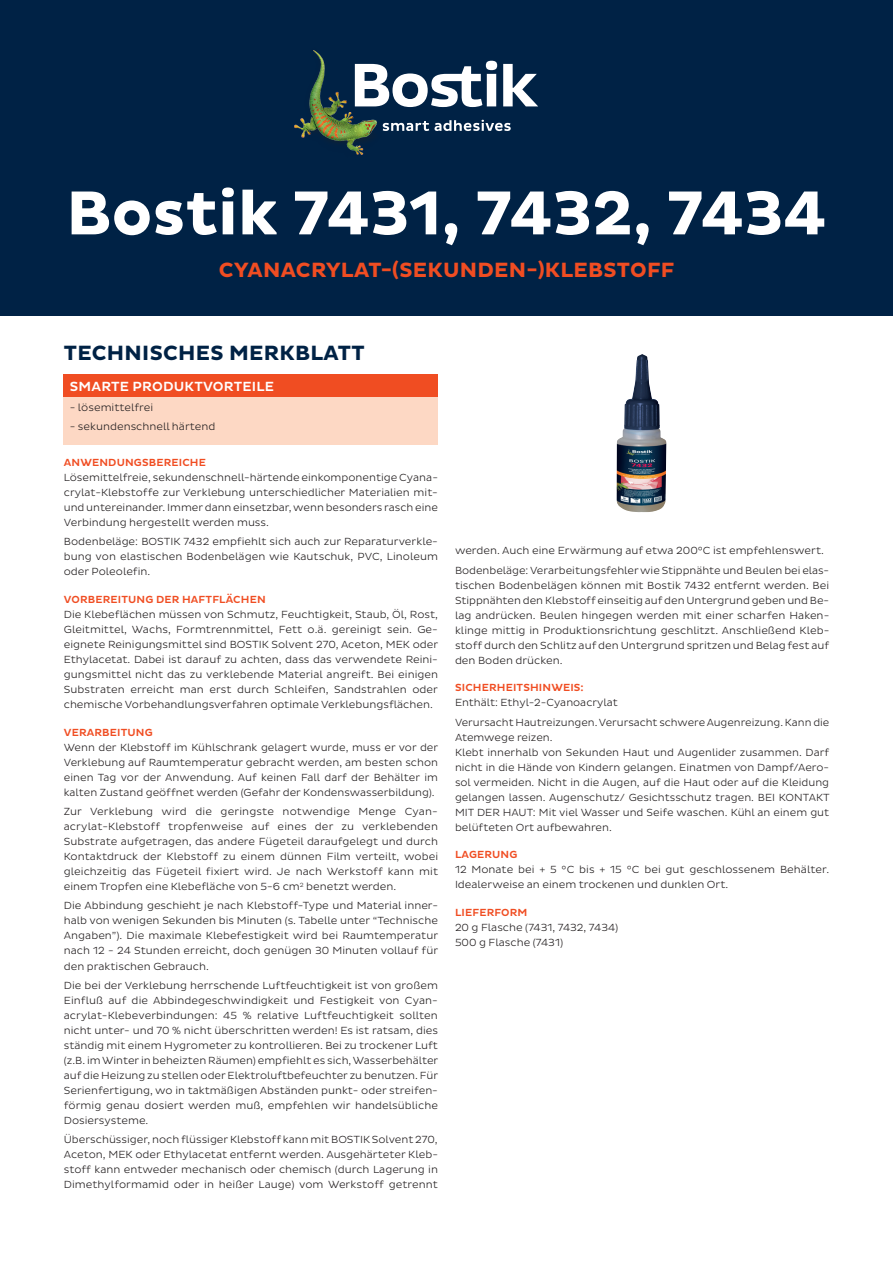
<style>
.page{position:relative;width:893px;height:1263px;background:#fff}
.page>*{position:absolute;margin:0;border:0;box-sizing:border-box;transform-origin:0 0}
.t1{font:700 63px "Bostik";color:#fff}
.t2{font:700 21px "Bostik";letter-spacing:.015em;color:#f04d22}
.t3{font:700 21px "Bostik";letter-spacing:.015em;color:#002245}
.t4{font:500 13.5px "Bostik";letter-spacing:.015em;color:#fff}
.t5{font:300 10.5px/15px "Bostik";color:#231f20;text-align:justify}
.t6{font:500 10.5px "Bostik";letter-spacing:.015em;color:#f04d22}
</style>
<div class="page">
<div style="left:0;top:0;width:893px;height:316px;background:#002245"></div>
<img style="left:295px;top:51px;width:82px;height:103px">
<svg style="left:383px;top:121px;width:46px;height:10px"></svg>
<svg style="left:435px;top:120px;width:76px;height:11px"></svg>
<svg style="left:355px;top:61px;width:183px;height:46px"></svg>
<img style="left:616px;top:354px;width:50px;height:158px">
<div style="left:64px;top:375px;width:374px;height:22px;background:#f04d22"></div>
<div style="left:64px;top:397px;width:374px;height:47px;background:#fdd8c4"></div>
<h1 class="t1" style="left:66px;top:177px;width:762px">Bostik 7431, 7432, 7434</h1>
<h2 class="t2" style="left:219px;top:257px;width:457px">CYANACRYLAT-(SEKUNDEN-)KLEBSTOFF</h2>
<h2 class="t3" style="left:64px;top:341px;width:302px">TECHNISCHES MERKBLATT</h2>
<p class="t4" style="left:70px;top:379px;width:206px">SMARTE PRODUKTVORTEILE</p>
<p class="t5" style="left:70px;top:400px;width:85px">- lösemittelfrei</p>
<p class="t5" style="left:70px;top:419px;width:147px">- sekundenschnell härtend</p>
<p class="t6" style="left:64px;top:457px;width:144px">ANWENDUNGSBEREICHE</p>
<p class="t5" style="left:64px;top:470px;width:376px">Lösemittelfreie, sekundenschnell-härtende einkomponentige Cyana&shy;crylat-Klebstoffe zur Verklebung unterschiedlicher Materialien mit&shy;und untereinander. Immer dann einsetzbar, wenn besonders rasch eine Verbindung hergestellt werden muss.</p>
<p class="t5" style="left:64px;top:534px;width:376px">Bodenbeläge: BOSTIK 7432 empfiehlt sich auch zur Reparaturverkle&shy;bung von elastischen Bodenbelägen wie Kautschuk, PVC, Linoleum oder Poleolefin.</p>
<p class="t6" style="left:64px;top:594px;width:203px">VORBEREITUNG DER HAFTFLÄCHEN</p>
<p class="t5" style="left:64px;top:607px;width:376px">Die Klebeflächen müssen von Schmutz, Feuchtigkeit, Staub, Öl, Rost, Gleitmittel, Wachs, Formtrennmittel, Fett o.ä. gereinigt sein. Ge&shy;eignete Reinigungsmittel sind BOSTIK Solvent 270, Aceton, MEK oder Ethylacetat. Dabei ist darauf zu achten, dass das verwendete Reini&shy;gungsmittel nicht das zu verklebende Material angreift. Bei einigen Substraten erreicht man erst durch Schleifen, Sandstrahlen oder chemische Vorbehandlungsverfahren optimale Verklebungsflächen.</p>
<p class="t6" style="left:64px;top:726px;width:90px">VERARBEITUNG</p>
<p class="t5" style="left:64px;top:740px;width:376px">Wenn der Klebstoff im Kühlschrank gelagert wurde, muss er vor der Verklebung auf Raumtemperatur gebracht werden, am besten schon einen Tag vor der Anwendung. Auf keinen Fall darf der Behälter im kalten Zustand geöffnet werden (Gefahr der Kondenswasserbildung).</p>
<p class="t5" style="left:64px;top:804px;width:376px">Zur Verklebung wird die geringste notwendige Menge Cyan&shy;acrylat-Klebstoff tropfenweise auf eines der zu verklebenden Substrate aufgetragen, das andere Fügeteil daraufgelegt und durch Kontaktdruck der Klebstoff zu einem dünnen Film verteilt, wobei gleichzeitig das Fügeteil fixiert wird. Je nach Werkstoff kann mit einem Tropfen eine Klebefläche von 5-6 cm<sup>2</sup> benetzt werden.</p>
<p class="t5" style="left:64px;top:898px;width:376px">Die Abbindung geschieht je nach Klebstoff-Type und Material inner&shy;halb von wenigen Sekunden bis Minuten (s. Tabelle unter “Technische Angaben”). Die maximale Klebefestigkeit wird bei Raumtemperatur nach 12 - 24 Stunden erreicht, doch genügen 30 Minuten vollauf für den praktischen Gebrauch.</p>
<p class="t5" style="left:64px;top:978px;width:376px">Die bei der Verklebung herrschende Luftfeuchtigkeit ist von großem Einfluß auf die Abbindegeschwindigkeit und Festigkeit von Cyan&shy;acrylat-Klebeverbindungen: 45 % relative Luftfeuchtigkeit sollten nicht unter- und 70 % nicht überschritten werden! Es ist ratsam, dies ständig mit einem Hygrometer zu kontrollieren. Bei zu trockener Luft (z.B. im Winter in beheizten Räumen) empfiehlt es sich, Wasserbehälter auf die Heizung zu stellen oder Elektroluftbefeuchter zu benutzen. Für Serienfertigung, wo in taktmäßigen Abständen punkt- oder streifen&shy;förmig genau dosiert werden muß, empfehlen wir handelsübliche Dosiersysteme.</p>
<p class="t5" style="left:64px;top:1132px;width:376px">Überschüssiger, noch flüssiger Klebstoff kann mit BOSTIK Solvent 270, Aceton, MEK oder Ethylacetat entfernt werden. Ausgehärteter Kleb&shy;stoff kann entweder mechanisch oder chemisch (durch Lagerung in Dimethylformamid oder in heißer Lauge) vom Werkstoff getrennt</p>
<p class="t5" style="left:455px;top:541px;width:376px;line-height:19.2px">werden. Auch eine Erwärmung auf etwa 200°C ist empfehlenswert.<br>Bodenbeläge: Verarbeitungsfehler wie Stippnähte und Beulen bei elas-</p>
<p class="t5" style="left:455px;top:578px;width:376px">tischen Bodenbelägen können mit Bostik 7432 entfernt werden. Bei Stippnähten den Klebstoff einseitig auf den Untergrund geben und Be&shy;lag andrücken. Beulen hingegen werden mit einer scharfen Haken&shy;klinge mittig in Produktionsrichtung geschlitzt. Anschließend Kleb&shy;stoff durch den Schlitz auf den Untergrund spritzen und Belag fest auf den Boden drücken.</p>
<p class="t6" style="left:455px;top:682px;width:130px">SICHERHEITSHINWEIS:</p>
<p class="t5" style="left:455px;top:693px;width:376px;line-height:19.2px">Enthält: Ethyl-2-Cyanoacrylat<br>Verursacht Hautreizungen. Verursacht schwere Augenreizung. Kann die</p>
<p class="t5" style="left:455px;top:730px;width:376px;text-align:left">Atemwege reizen.<br>Klebt innerhalb von Sekunden Haut und Augenlider zusammen. Darf nicht in die Hände von Kindern gelangen. Einatmen von Dampf/Aero&shy;sol vermeiden. Nicht in die Augen, auf die Haut oder auf die Kleidung gelangen lassen. Augenschutz/ Gesichtsschutz tragen. BEI KONTAKT MIT DER HAUT: Mit viel Wasser und Seife waschen. Kühl an einem gut belüfteten Ort aufbewahren.</p>
<p class="t6" style="left:455px;top:849px;width:64px">LAGERUNG</p>
<p class="t5" style="left:455px;top:862px;width:376px">12 Monate bei + 5 °C bis + 15 °C bei gut geschlossenem Behälter.<br>Idealerweise an einem trockenen und dunklen Ort.</p>
<p class="t6" style="left:455px;top:907px;width:74px">LIEFERFORM</p>
<p class="t5" style="left:455px;top:920px;width:165px">20 g Flasche (7431, 7432, 7434)<br>500 g Flasche (7431)</p>
</div>
